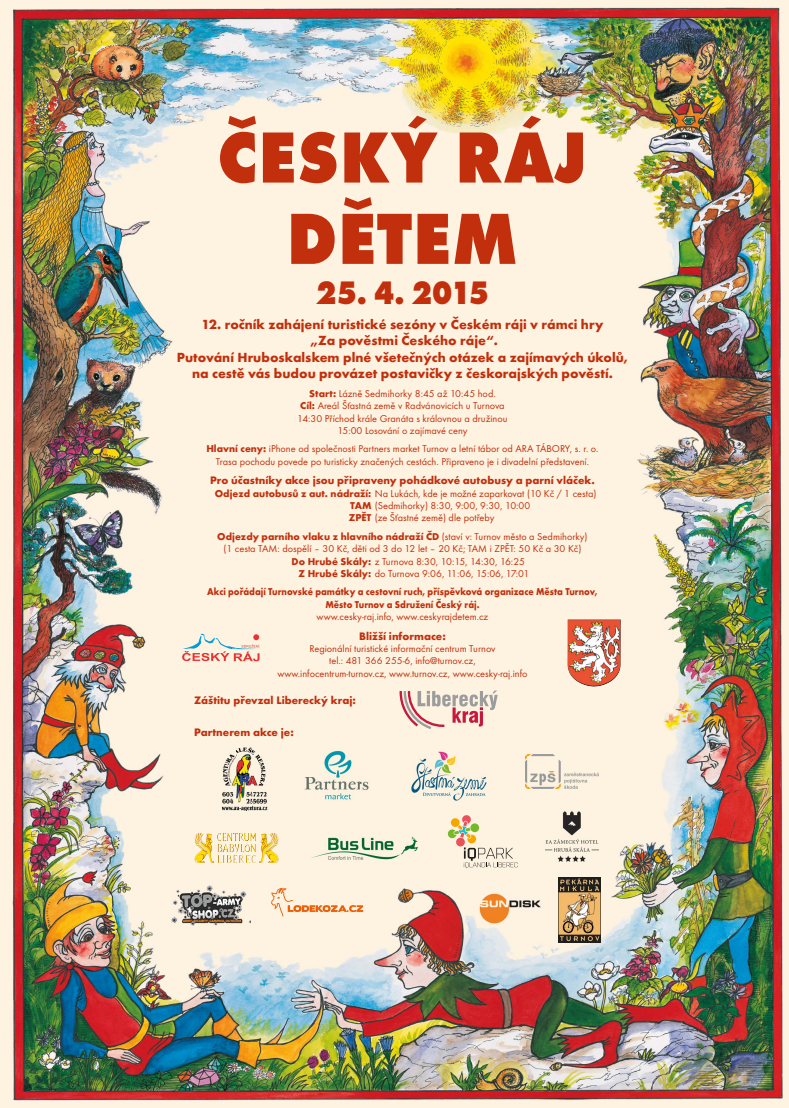
<style>
.page{position:relative;width:789px;height:1108px;background:#fff}
.page>*{position:absolute;margin:0;border:0;box-sizing:border-box;transform-origin:0 0}
.t1{font:700 75px/81.2px "Futura TOT Extr";letter-spacing:.015em;color:#c22f0c;text-align:center;scale:.9 1}
.t2{font:700 33.75px "Futura TOT Extr";letter-spacing:-.035em;color:#c22f0c;scale:.85 1}
.t3{font:700 13.75px/16.5px "Futura TEE";color:#c22f0c;text-align:center}
.t4{font:700 11.25px "Futura TEE";color:#c22f0c}
.t5{font:10.31px/12.4px "Futura TEE";color:#c22f0c;text-align:center}
.t6{font:700 10.31px/12.4px "Futura TEE";color:#c22f0c;text-align:center;scale:.9 1}
.t7{font:700 10.31px "Futura TEE";color:#c22f0c}
.s1{font-weight:700}
.s2{font-weight:400}
</style>
<div class="page">
<img style="left:5px;top:0;width:783px;height:1106px">
<svg style="left:182px;top:633px;width:77px;height:28px"></svg>
<img style="left:567px;top:619px;width:53px;height:61px">
<img style="left:221px;top:743px;width:46px;height:67px">
<img style="left:295px;top:744px;width:85px;height:67px">
<svg style="left:399px;top:690px;width:98px;height:39px"></svg>
<img style="left:266px;top:832px;width:12px;height:19px">
<img style="left:409px;top:749px;width:79px;height:54px">
<img style="left:309px;top:836px;width:108px;height:23px">
<svg style="left:448px;top:815px;width:69px;height:53px"></svg>
<img style="left:525px;top:754px;width:73px;height:34px">
<img style="left:476px;top:889px;width:67px;height:38px">
<img style="left:172px;top:885px;width:79px;height:40px">
<svg style="left:271px;top:887px;width:92px;height:29px"></svg>
<img style="left:558px;top:877px;width:42px;height:65px">
<img style="left:545px;top:811px;width:53px;height:50px">
<h1 class="t1" style="left:217px;top:123px;width:412px">ČESKÝ RÁJ<br>DĚTEM</h1>
<h2 class="t2" style="left:316px;top:280px;width:204px">25. 4. 2015</h2>
<h3 class="t3" style="left:177px;top:317px;width:452px">12. ročník zahájení turistické sezóny v Českém ráji v rámci hry<br>„Za pověstmi Českého ráje“.<br>Putování Hruboskalskem plné všetečných otázek a zajímavých úkolů, na cestě vás budou provázet postavičky z českorajských pověstí.</h3>
<p class="t5" style="left:297px;top:388px;width:212px"><span class="s1">Start:</span> Lázně Sedmihorky 8:45 až 10:45 hod.<br><span class="s1">Cíl:</span> Areál Šťastná země v Radvánovicích u Turnova 14:30 Příchod krále Granáta s královnou a družinou 15:00 Losování o zajímavé ceny</p>
<p class="t5" style="left:206px;top:443px;width:394px"><span class="s1">Hlavní ceny:</span> iPhone od společnosti Partners market Turnov a letní tábor od ARA TÁBORY, s. r. o.<br>Trasa pochodu povede po turisticky značených cestách. Připraveno je i divadelní představení.</p>
<p class="t4" style="left:210px;top:476px;width:386px">Pro účastníky akce jsou připraveny pohádkové autobusy a parní vláček.</p>
<p class="t5" style="left:349px;top:487px;width:249px;text-align:left;text-indent:-134px"><span class="s1">Odjezd autobusů z aut. nádraží:</span> Na Lukách, kde je možné zaparkovat (10 Kč / 1 cesta)<br><span class="s1">TAM</span> (Sedmihorky) 8:30, 9:00, 9:30, 10:00<br><span class="s1">ZPĚT</span> (ze Šťastné země) dle potřeby</p>
<p class="t7" style="left:217px;top:532px;width:372px">Odjezdy parního vlaku z hlavního nádraží ČD <span class="s2">(staví v: Turnov město a Sedmihorky)</span></p>
<p class="t5" style="left:223px;top:543px;width:359px">(1 cesta TAM: dospělí – 30 Kč, děti od 3 do 12 let – 20 Kč; TAM i ZPĚT: 50 Kč a 30 Kč)</p>
<p class="t5" style="left:291px;top:555px;width:235px"><span class="s1">Do Hrubé Skály:</span> z Turnova 8:30, 10:15, 14:30, 16:25</p>
<p class="t5" style="left:298px;top:568px;width:232px"><span class="s1">Z Hrubé Skály:</span> do Turnova 9:06, 11:06, 15:06, 17:01</p>
<p class="t6" style="left:207px;top:586px;width:435px">Akci pořádají Turnovské památky a cestovní ruch, příspěvková organizace Města Turnov,<br>Město Turnov a Sdružení Český ráj.</p>
<p class="t5" style="left:316px;top:611px;width:173px">www.cesky-raj.info, www.ceskyrajdetem.cz</p>
<p class="t4" style="left:359px;top:631px;width:88px">Bližší informace:</p>
<p class="t5" style="left:277px;top:643px;width:252px">Regionální turistické informační centrum Turnov<br>tel.: 481 366 255-6, info@turnov.cz, www.infocentrum-turnov.cz, www.turnov.cz, www.cesky-raj.info</p>
<p class="t4" style="left:194px;top:695px;width:163px">Záštitu převzal Liberecký kraj:</p>
<p class="t4" style="left:194px;top:727px;width:101px">Partnerem akce je:</p>
</div>
